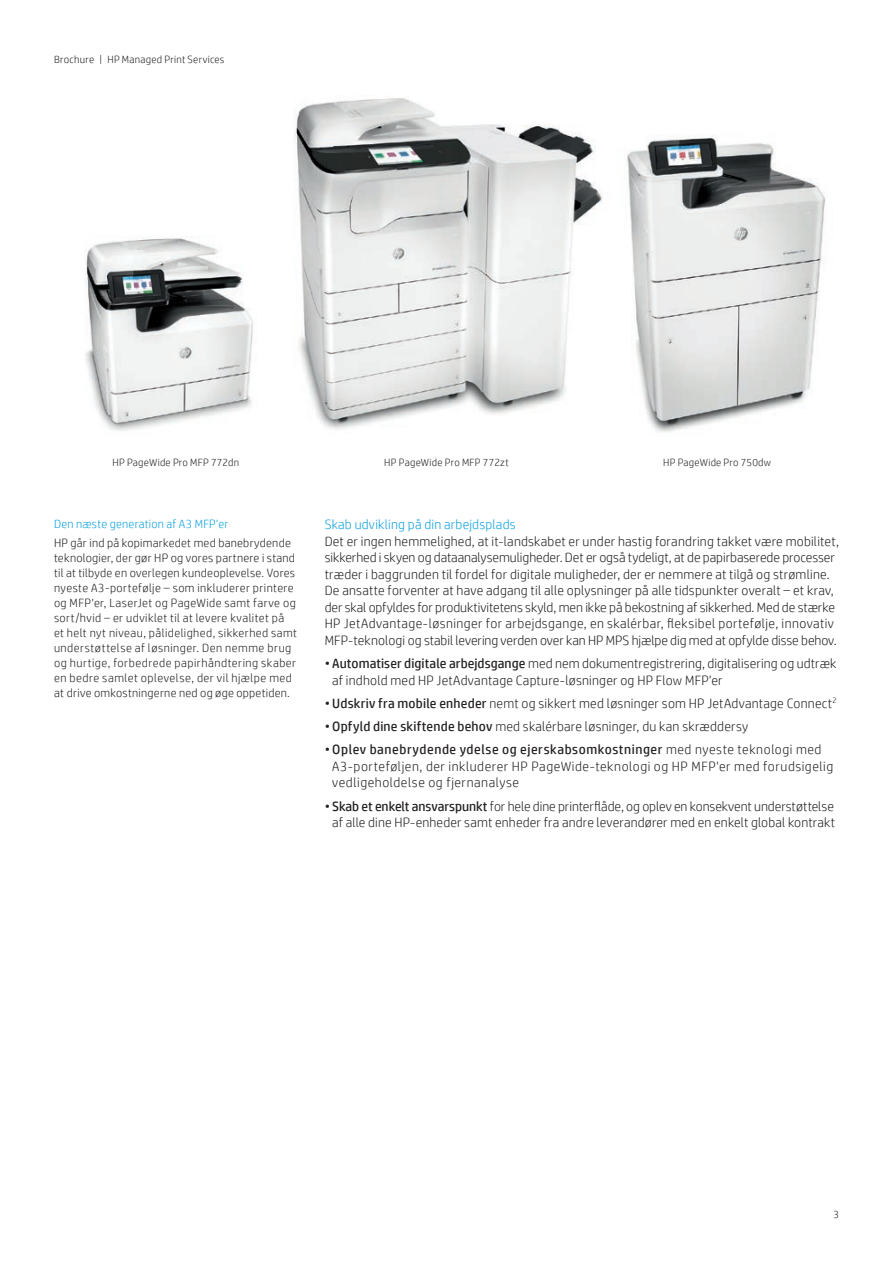
<style>
.page{position:relative;width:893px;height:1263px;background:#fff}
.page>*{position:absolute;margin:0;border:0;box-sizing:border-box;transform-origin:0 0}
.Body_before_bullet{font:300 13.5px/16.5px "HP Simplified";letter-spacing:.015em;color:#231f20}
.Body_before_bullet-2{font:300 13.5px/16.5px "HP Simplified";letter-spacing:.04em;color:#231f20}
.Body_no_space_after{font:300 13.5px "HP Simplified";letter-spacing:.015em;color:#0ca0dd}
.Sidebar_body{font:300 12px/15px "HP Simplified";letter-spacing:.035em;color:#231f20}
.Sidebar_header{font:300 12px "HP Simplified";letter-spacing:.02em;color:#0ca0dd}
.Icon_Text_7_centered{font:300 10.5px "HP Simplified";letter-spacing:.025em;color:#231f20}
.Page_number_right{font:300 10.5px "HP Simplified";color:#231f20}
.s1{font-weight:400}
</style>
<div class="page">
<img style="left:625px;top:135px;width:201px;height:297px">
<img style="left:85px;top:238px;width:168px;height:193px">
<img style="left:293px;top:98px;width:309px;height:332px">
<p class="Icon_Text_7_centered" style="left:54px;top:52px;width:172px">Brochure | HP Managed Print Services</p>
<p class="Icon_Text_7_centered" style="left:112px;top:455px;width:128px">HP PageWide Pro MFP 772dn</p>
<p class="Icon_Text_7_centered" style="left:384px;top:455px;width:126px">HP PageWide Pro MFP 772zt</p>
<p class="Icon_Text_7_centered" style="left:663px;top:455px;width:110px">HP PageWide Pro 750dw</p>
<p class="Sidebar_header" style="left:54px;top:516px;width:176px">Den næste generation af A3 MFP'er</p>
<p class="Sidebar_body" style="left:54px;top:535px;width:245px">HP går ind på kopimarkedet med banebrydende teknologier, der gør HP og vores partnere i stand til at tilbyde en overlegen kundeoplevelse. Vores nyeste A3-portefølje – som inkluderer printere og MFP'er, LaserJet og PageWide samt farve og sort/hvid – er udviklet til at levere kvalitet på et helt nyt niveau, pålidelighed, sikkerhed samt understøttelse af løsninger. Den nemme brug og hurtige, forbedrede papirhåndtering skaber en bedre samlet oplevelse, der vil hjælpe med at drive omkostningerne ned og øge oppetiden.</p>
<p class="Body_no_space_after" style="left:325px;top:516px;width:192px">Skab udvikling på din arbejdsplads</p>
<p class="Body_before_bullet" style="left:325px;top:533px;width:516px">Det er ingen hemmelighed, at it-landskabet er under hastig forandring takket være mobilitet, sikkerhed i skyen og dataanalysemuligheder. Det er også tydeligt, at de papirbaserede processer træder i baggrunden til fordel for digitale muligheder, der er nemmere at tilgå og strømline.<br>De ansatte forventer at have adgang til alle oplysninger på alle tidspunkter overalt – et krav, der skal opfyldes for produktivitetens skyld, men ikke på bekostning af sikkerhed. Med de stærke HP JetAdvantage-løsninger for arbejdsgange, en skalérbar, fleksibel portefølje, innovativ MFP-teknologi og stabil levering verden over kan HP MPS hjælpe dig med at opfylde disse behov.</p>
<p class="Body_before_bullet" style="left:332px;top:655px;width:506px;text-indent:-8px">• <span class="s1">Automatiser digitale arbejdsgange</span> med nem dokumentregistrering, digitalisering og udtræk af indhold med HP JetAdvantage Capture-løsninger og HP Flow MFP'er</p>
<p class="Body_before_bullet" style="left:325px;top:695px;width:513px">• <span class="s1">Udskriv fra mobile enheder</span> nemt og sikkert med løsninger som HP JetAdvantage Connect<sup>2</sup></p>
<p class="Body_before_bullet" style="left:325px;top:718px;width:425px">• <span class="s1">Opfyld dine skiftende behov</span> med skalérbare løsninger, du kan skræddersy</p>
<p class="Body_before_bullet-2" style="left:332px;top:741px;width:503px;text-indent:-8px">• <span class="s1">Oplev banebrydende ydelse og ejerskabsomkostninger</span> med nyeste teknologi med<br>A3-porteføljen, der inkluderer HP PageWide-teknologi og HP MFP'er med forudsigelig vedligeholdelse og fjernanalyse</p>
<p class="Body_before_bullet" style="left:325px;top:797px;width:512px;text-align:center">• <span class="s1">Skab et enkelt ansvarspunkt</span> for hele dine printerflåde, og oplev en konsekvent understøttelse af alle dine HP-enheder samt enheder fra andre leverandører med en enkelt global kontrakt</p>
<p class="Page_number_right" style="left:833px;top:1207px;width:7px">3</p>
</div>
